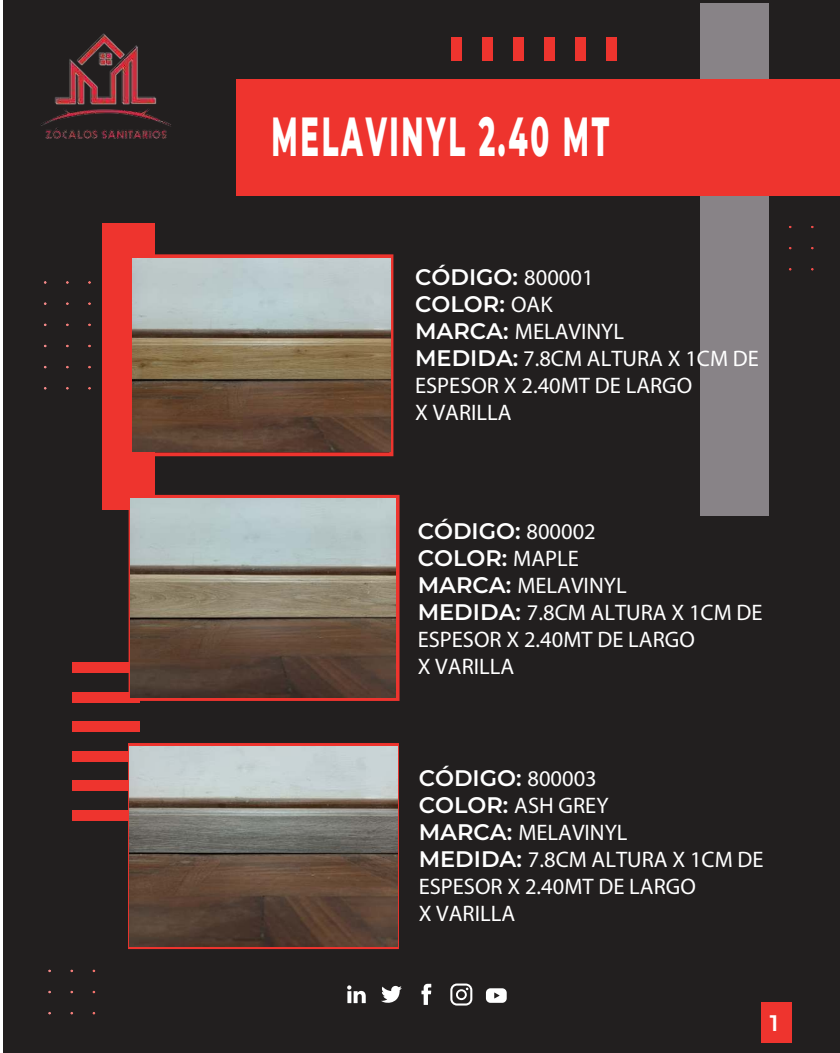
<style>
.page{position:relative;width:840px;height:1053px;background:#fff}
.page>*{position:absolute;margin:0;border:0;box-sizing:border-box;transform-origin:0 0}
.t1{font:800 55px "Montserrat";letter-spacing:.1em;color:#fff;scale:.5 1}
.t2{font:22.5px/27px "Montserrat";color:#fff}
.t3{font:600 22.5px "Montserrat";color:#fff}
.s1{font-weight:600}
</style>
<div class="page">
<div style="left:4px;top:1px;width:835px;height:1051px;background:#221f1f"></div>
<div style="left:700px;top:3px;width:68px;height:512px;background:#888387"></div>
<div style="left:760px;top:1002px;width:31px;height:40px;background:#ee342e"></div>
<div style="left:102px;top:223px;width:52px;height:286px;background:#ee342e"></div>
<div style="left:236px;top:79px;width:603px;height:117px;background:#ee342e"></div>
<div style="left:72px;top:810px;width:68px;height:10px;background:#ee342e"></div>
<div style="left:72px;top:780px;width:68px;height:11px;background:#ee342e"></div>
<div style="left:72px;top:751px;width:68px;height:10px;background:#ee342e"></div>
<div style="left:72px;top:721px;width:68px;height:11px;background:#ee342e"></div>
<div style="left:72px;top:692px;width:68px;height:10px;background:#ee342e"></div>
<div style="left:72px;top:662px;width:68px;height:11px;background:#ee342e"></div>
<div style="left:451px;top:37px;width:11px;height:24px;background:#ee342e"></div>
<div style="left:482px;top:37px;width:11px;height:24px;background:#ee342e"></div>
<div style="left:513px;top:37px;width:10px;height:24px;background:#ee342e"></div>
<div style="left:543px;top:37px;width:11px;height:24px;background:#ee342e"></div>
<div style="left:574px;top:37px;width:11px;height:24px;background:#ee342e"></div>
<div style="left:605px;top:37px;width:11px;height:24px;background:#ee342e"></div>
<div style="left:119px;top:254px;width:274px;height:202px;border:4px solid #ee342e"></div>
<img style="left:41px;top:33px;width:130px;height:106px">
<div style="left:129px;top:495px;width:270px;height:206px;border:4px solid #ee342e"></div>
<div style="left:128px;top:743px;width:271px;height:206px;border:4px solid #ee342e"></div>
<svg style="left:486px;top:988px;width:20px;height:14px"></svg>
<svg style="left:381px;top:985px;width:20px;height:18px"></svg>
<svg style="left:421px;top:983px;width:10px;height:21px"></svg>
<svg style="left:450px;top:983px;width:22px;height:22px"></svg>
<svg style="left:347px;top:985px;width:18px;height:18px"></svg>
<img style="left:132px;top:258px;width:258px;height:193px">
<img style="left:130px;top:498px;width:266px;height:199px">
<img style="left:130px;top:746px;width:267px;height:200px">
<h1 class="t1" style="left:271px;top:105px;width:677px">MELAVINYL 2.40 MT</h1>
<p class="t2" style="left:415px;top:263px;width:345px"><span class="s1">CÓDIGO:</span> 800001<br><span class="s1">COLOR:</span> OAK<br><span class="s1">MARCA:</span> MELAVINYL<br><span class="s1">MEDIDA:</span> 7.8CM ALTURA X 1CM DE<br>ESPESOR X 2.40MT DE LARGO<br>X VARILLA</p>
<p class="t2" style="left:417px;top:517px;width:346px"><span class="s1">CÓDIGO:</span> 800002<br><span class="s1">COLOR:</span> MAPLE<br><span class="s1">MARCA:</span> MELAVINYL<br><span class="s1">MEDIDA:</span> 7.8CM ALTURA X 1CM DE<br>ESPESOR X 2.40MT DE LARGO<br>X VARILLA</p>
<p class="t2" style="left:418px;top:764px;width:346px"><span class="s1">CÓDIGO:</span> 800003<br><span class="s1">COLOR:</span> ASH GREY<br><span class="s1">MARCA:</span> MELAVINYL<br><span class="s1">MEDIDA:</span> 7.8CM ALTURA X 1CM DE<br>ESPESOR X 2.40MT DE LARGO<br>X VARILLA</p>
<p class="t3" style="left:769px;top:1012px;width:10px">1</p>
</div>
